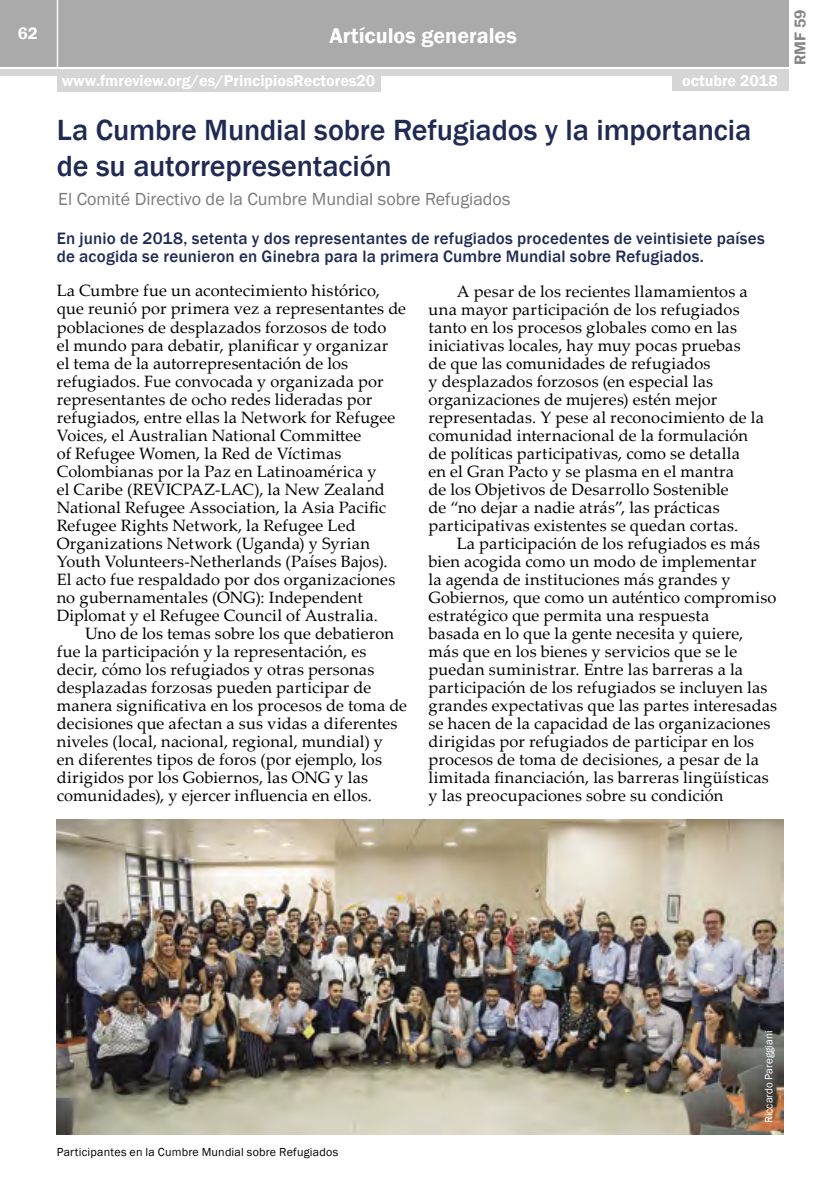
<style>
.page{position:relative;width:840px;height:1191px;background:#fff}
.page>*{position:absolute;margin:0;border:0;box-sizing:border-box;transform-origin:0 0}
.t1{font:500 30px/36px "Franklin Gothic";letter-spacing:-.005em;color:#202b53}
.t2{font:600 22px "Franklin Gothic";color:#fff}
.t3{font:18px "Franklin Gothic";color:#7c7c7c}
.t4{font:500 17px/18px "Franklin Gothic";letter-spacing:.01em;color:#202b53}
.t5{font:600 17px "Franklin Gothic";color:#fff}
.t6{font:16.4px/18px "Palatino Linotype";letter-spacing:.01em;color:#000}
.t7{font:600 16px "Franklin Gothic";color:#fff}
.t8{font:600 16px "Franklin Gothic";color:#858585}
.t9{font:12px "Franklin Gothic";letter-spacing:.015em;color:#000}
.t10{font:11px "Franklin Gothic";color:#fff}
</style>
<div class="page">
<div style="left:0;top:0;width:787px;height:66px;background:#aaa"></div>
<div style="left:0;top:69px;width:787px;height:6px;background:#d6d6d6"></div>
<hr style="left:57px;top:0;width:1px;height:67px;background:#fff">
<div style="left:57px;top:74px;width:323px;height:18px;background:#d6d6d6"></div>
<div style="left:671px;top:73px;width:116px;height:18px;background:#d6d6d6"></div>
<img style="left:57px;top:819px;width:725px;height:315px">
<p class="t5" style="left:18px;top:23px;width:21px">62</p>
<h2 class="t2" style="left:329px;top:22px;width:189px">Artículos generales</h2>
<p class="t7" style="left:62px;top:71px;width:315px">www.fmreview.org/es/PrincipiosRectores20</p>
<p class="t7" style="left:682px;top:71px;width:97px">octubre 2018</p>
<h1 class="t1" style="left:57px;top:112px;width:695px">La Cumbre Mundial sobre Refugiados y la importancia de su autorrepresentación</h1>
<p class="t3" style="left:58px;top:188px;width:453px">El Comité Directivo de la Cumbre Mundial sobre Refugiados</p>
<p class="t4" style="left:57px;top:230px;width:709px">En junio de 2018, setenta y dos representantes de refugiados procedentes de veintisiete países de acogida se reunieron en Ginebra para la primera Cumbre Mundial sobre Refugiados.</p>
<p class="t6" style="left:57px;top:281px;width:351px">La Cumbre fue un acontecimiento histórico, que reunió por primera vez a representantes de poblaciones de desplazados forzosos de todo<br>el mundo para debatir, planificar y organizar<br>el tema de la autorrepresentación de los refugiados. Fue convocada y organizada por representantes de ocho redes lideradas por refugiados, entre ellas la Network for Refugee Voices, el Australian National Committee<br>of Refugee Women, la Red de Víctimas Colombianas por la Paz en Latinoamérica y<br>el Caribe (REVICPAZ-LAC), la New Zealand National Refugee Association, la Asia Pacific Refugee Rights Network, la Refugee Led Organizations Network (Uganda) y Syrian Youth Volunteers-Netherlands (Países Bajos).<br>El acto fue respaldado por dos organizaciones no gubernamentales (ONG): Independent Diplomat y el Refugee Council of Australia.</p>
<p class="t6" style="left:57px;top:623px;width:352px;text-indent:28px">Uno de los temas sobre los que debatieron fue la participación y la representación, es decir, cómo los refugiados y otras personas desplazadas forzosas pueden participar de manera significativa en los procesos de toma de decisiones que afectan a sus vidas a diferentes niveles (local, nacional, regional, mundial) y<br>en diferentes tipos de foros (por ejemplo, los dirigidos por los Gobiernos, las ONG y las comunidades), y ejercer influencia en ellos.</p>
<p class="t6" style="left:428px;top:281px;width:337px;text-indent:28px">A pesar de los recientes llamamientos a una mayor participación de los refugiados tanto en los procesos globales como en las iniciativas locales, hay muy pocas pruebas<br>de que las comunidades de refugiados<br>y desplazados forzosos (en especial las organizaciones de mujeres) estén mejor representadas. Y pese al reconocimiento de la comunidad internacional de la formulación de políticas participativas, como se detalla<br>en el Gran Pacto y se plasma en el mantra<br>de los Objetivos de Desarrollo Sostenible<br>de “no dejar a nadie atrás”, las prácticas participativas existentes se quedan cortas.</p>
<p class="t6" style="left:428px;top:533px;width:350px;text-indent:28px">La participación de los refugiados es más bien acogida como un modo de implementar<br>la agenda de instituciones más grandes y Gobiernos, que como un auténtico compromiso estratégico que permita una respuesta<br>basada en lo que la gente necesita y quiere, más que en los bienes y servicios que se le puedan suministrar. Entre las barreras a la participación de los refugiados se incluyen las grandes expectativas que las partes interesadas se hacen de la capacidad de las organizaciones dirigidas por refugiados de participar en los procesos de toma de decisiones, a pesar de la limitada financiación, las barreras lingüísticas y las preocupaciones sobre su condición</p>
<p class="t8" style="left:789px;top:65px;width:57px;rotate:-90deg">RMF 59</p>
<p class="t9" style="left:57px;top:1144px;width:283px">Participantes en la Cumbre Mundial sobre Refugiados</p>
<p class="t10" style="left:761px;top:1123px;width:94px;rotate:-90deg">Riccardo Pareggiani</p>
</div>
